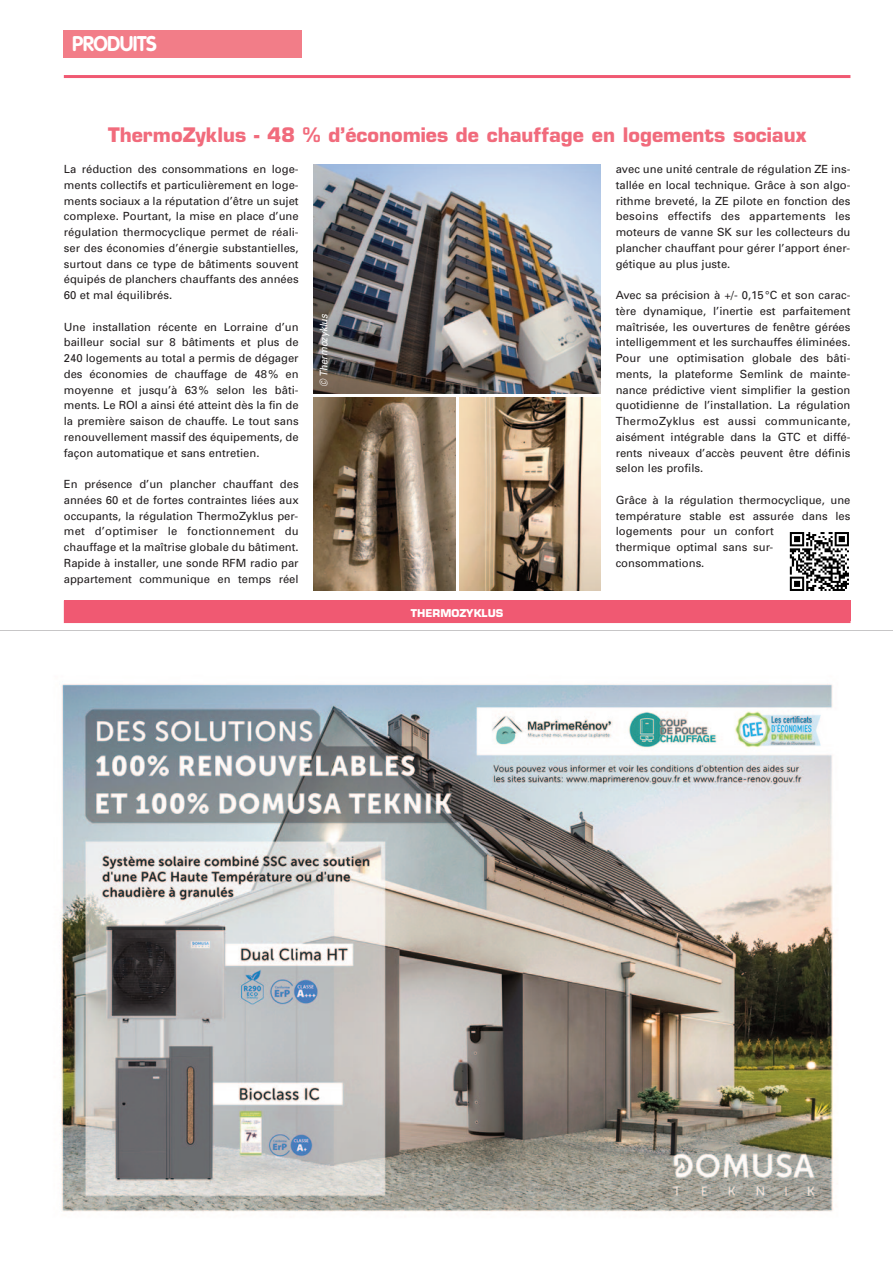
<style>
.page{position:relative;width:893px;height:1263px;background:#fff}
.page>*{position:absolute;margin:0;border:0;box-sizing:border-box;transform-origin:0 0}
.t1{font:700 21px "VAG Rounded Std";letter-spacing:-.03em;color:#fff;scale:.95 1}
.t2{font:700 19.5px "Eurostile";color:#f16b7c}
.t3{font:11.25px/15.8px "Univers";color:#231f20;text-align:justify}
.t4{font:10.5px "Univers LT 55 Obl";color:#fff;scale:.9 1}
.t5{font:700 10.5px "Eurostile";color:#fff}
</style>
<div class="page">
<hr style="left:64px;top:75px;width:786px;height:3px;background:#f05972">
<div style="left:64px;top:30px;width:238px;height:27px;background:#f27d88"></div>
<img style="left:60px;top:684px;width:774px;height:528px">
<div style="left:64px;top:600px;width:786px;height:23px;background:#f05972"></div>
<img style="left:789px;top:532px;width:60px;height:59px">
<img style="left:314px;top:165px;width:287px;height:228px">
<img style="left:314px;top:398px;width:141px;height:193px">
<img style="left:459px;top:398px;width:142px;height:193px">
<h1 class="t1" style="left:72px;top:35px;width:91px">PRODUITS</h1>
<h2 class="t2" style="left:108px;top:128px;width:700px">ThermoZyklus - 48 % d’économies de chauffage en logements sociaux</h2>
<p class="t3" style="left:64px;top:162px;width:236px">La réduction des consommations en loge&shy;ments collectifs et particulièrement en loge&shy;ments sociaux a la réputation d’être un sujet complexe. Pourtant, la mise en place d’une régulation thermocyclique permet de réali&shy;ser des économies d’énergie substantielles, surtout dans ce type de bâtiments souvent équipés de planchers chauffants des années 60 et mal équilibrés.</p>
<p class="t3" style="left:64px;top:320px;width:236px">Une installation récente en Lorraine d’un bailleur social sur 8 bâtiments et plus de 240 logements au total a permis de dégager des économies de chauffage de 48% en moyenne et jusqu’à 63% selon les bâti&shy;ments. Le ROI a ainsi été atteint dès la fin de la première saison de chauffe. Le tout sans renouvellement massif des équipements, de façon automatique et sans entretien.</p>
<p class="t3" style="left:64px;top:477px;width:236px">En présence d’un plancher chauffant des années 60 et de fortes contraintes liées aux occupants, la régulation ThermoZyklus per&shy;met d’optimiser le fonctionnement du chauffage et la maîtrise globale du bâtiment.<br>Rapide à installer, une sonde RFM radio par appartement communique en temps réel</p>
<p class="t4" style="left:317px;top:387px;width:83px;rotate:-90deg">© Thermozyklus</p>
<p class="t5" style="left:411px;top:609px;width:94px">THERMOZYKLUS</p>
<p class="t3" style="left:616px;top:162px;width:236px">avec une unité centrale de régulation ZE ins&shy;tallée en local technique. Grâce à son algo&shy;rithme breveté, la ZE pilote en fonction des besoins effectifs des appartements les moteurs de vanne SK sur les collecteurs du plancher chauffant pour gérer l’apport éner&shy;gétique au plus juste.</p>
<p class="t3" style="left:616px;top:288px;width:236px">Avec sa précision à +/- 0,15 °C et son carac&shy;tère dynamique, l’inertie est parfaitement maîtrisée, les ouvertures de fenêtre gérées intelligemment et les surchauffes éliminées.<br>Pour une optimisation globale des bâti&shy;ments, la plateforme Semlink de mainte&shy;nance prédictive vient simplifier la gestion quotidienne de l’installation. La régulation ThermoZyklus est aussi communicante, aisément intégrable dans la GTC et diffé&shy;rents niveaux d’accès peuvent être définis selon les profils.</p>
<p class="t3" style="left:616px;top:493px;width:236px;text-align:left">Grâce à la régulation thermocyclique, une température stable est assurée dans les logements pour un confort<br>thermique optimal sans sur&shy;consommations.</p>
</div>
